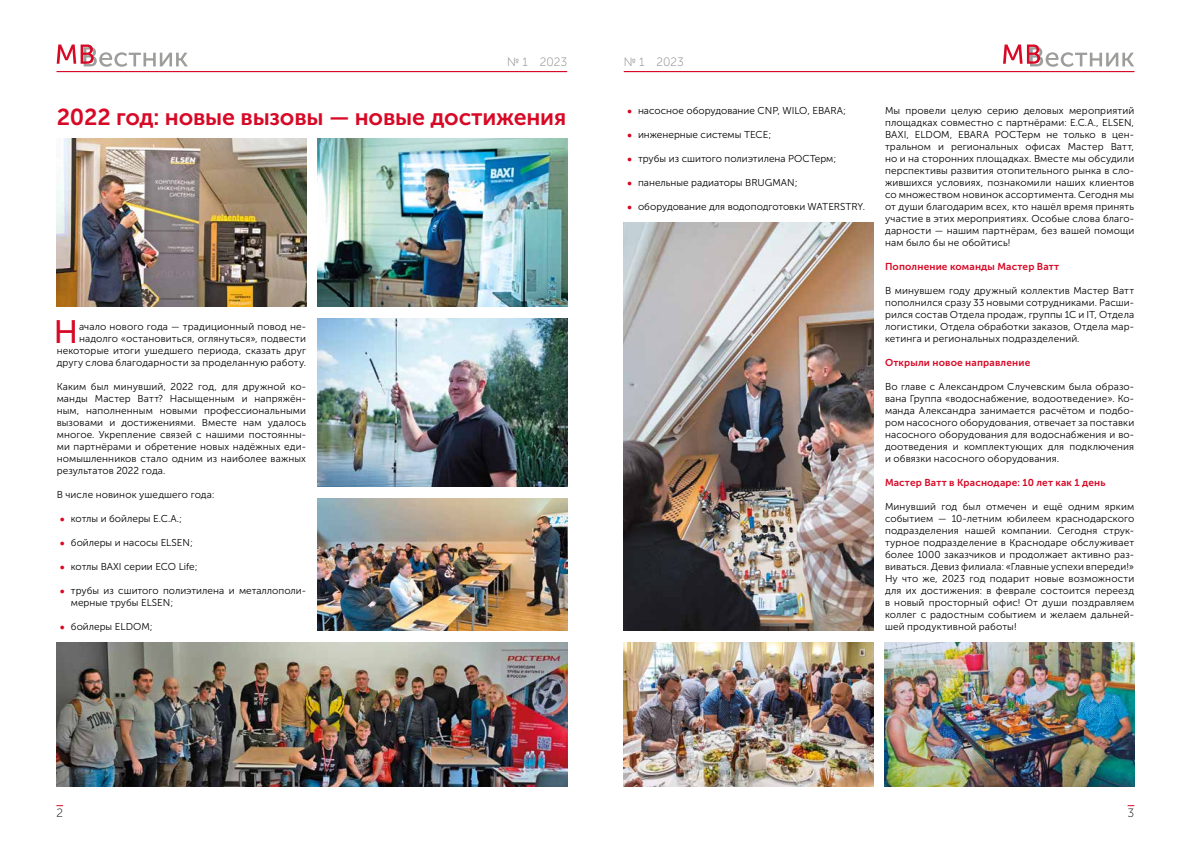
<style>
.page{position:relative;width:1191px;height:842px;background:#fff}
.page>*{position:absolute;margin:0;border:0;box-sizing:border-box;transform-origin:0 0}
.t1{font:32.4px "Museo Sans Cyrl 500";color:#d70926}
.t2{font:23px "Museo Sans Cyrl 700";letter-spacing:-.01em;color:#d70926}
.t3{font:12px "Museo Sans Cyrl 100";color:#82807f}
.t4{font:12px "Museo Sans Cyrl 100";color:#000}
.t5{font:10px/12px "Museo Sans Cyrl 300";letter-spacing:.01em;color:#000;text-align:justify}
.t6{font:10px "Museo Sans Cyrl 700";letter-spacing:.015em;color:#d70926}
.s1{font-family:"Museo Sans Cyrl 500";font-size:12px;color:#d70926}
</style>
<div class="page">
<img style="left:318px;top:138px;width:249px;height:168px">
<img style="left:624px;top:642px;width:249px;height:144px">
<img style="left:318px;top:498px;width:249px;height:132px">
<img style="left:57px;top:138px;width:249px;height:168px">
<img style="left:317px;top:318px;width:250px;height:168px">
<img style="left:57px;top:642px;width:510px;height:144px">
<img style="left:884px;top:642px;width:250px;height:144px">
<img style="left:624px;top:222px;width:249px;height:408px">
<svg style="left:57px;top:45px;width:130px;height:22px"></svg>
<svg style="left:1003px;top:45px;width:131px;height:22px"></svg>
<hr style="left:57px;top:71px;width:510px;height:1px;background:#d70926">
<hr style="left:624px;top:71px;width:510px;height:1px;background:#d70926">
<p class="t3" style="left:507px;top:55px;width:61px">№ 1 2023</p>
<p class="t3" style="left:624px;top:55px;width:61px">№ 1 2023</p>
<h2 class="t2" style="left:57px;top:105px;width:511px">2022 год: новые вызовы — новые достижения</h2>
<p class="t5" style="left:626px;top:105px;width:221px"><span class="s1">•</span> насосное оборудование CNP, WILO, EBARA;</p>
<p class="t5" style="left:626px;top:129px;width:146px"><span class="s1">•</span> инженерные системы ТЕСЕ;</p>
<p class="t5" style="left:626px;top:153px;width:211px"><span class="s1">•</span> трубы из сшитого полиэтилена РОСТерм;</p>
<p class="t5" style="left:626px;top:177px;width:172px"><span class="s1">•</span> панельные радиаторы BRUGMAN;</p>
<p class="t5" style="left:626px;top:201px;width:240px"><span class="s1">•</span> оборудование для водоподготовки WATERSTRY.</p>
<h1 class="t1" style="left:54px;top:314px;width:26px">Н</h1>
<p class="t5" style="left:57px;top:321px;width:251px;text-align:right">ачало нового года — традиционный повод не&shy;надолго «остановиться, оглянуться», подвести некоторые итоги ушедшего периода, сказать друг другу слова благодарности за проделанную работу.</p>
<p class="t5" style="left:57px;top:381px;width:251px">Каким был минувший, 2022 год, для дружной ко&shy;манды Мастер Ватт? Насыщенным и напряжён&shy;ным, наполненным новыми профессиональными вызовами и достижениями. Вместе нам удалось многое. Укрепление связей с нашими постоянны&shy;ми партнёрами и обретение новых надёжных еди&shy;номышленников стало одним из наиболее важных результатов 2022 года.</p>
<p class="t5" style="left:57px;top:489px;width:159px">В числе новинок ушедшего года:</p>
<p class="t5" style="left:60px;top:513px;width:124px"><span class="s1">•</span> котлы и бойлеры Е.С.А.;</p>
<p class="t5" style="left:60px;top:537px;width:135px"><span class="s1">•</span> бойлеры и насосы ELSEN;</p>
<p class="t5" style="left:60px;top:561px;width:140px"><span class="s1">•</span> котлы BAXI серии ECO Life;</p>
<p class="t5" style="left:71px;top:585px;width:237px;text-indent:-11px"><span class="s1">•</span> трубы из сшитого полиэтилена и металлополи&shy;мерные трубы ELSEN;</p>
<p class="t5" style="left:60px;top:621px;width:95px"><span class="s1">•</span> бойлеры ELDOM;</p>
<p class="t5" style="left:885px;top:105px;width:251px">Мы провели целую серию деловых мероприятий площадках совместно с партнёрами: Е.С.А., ELSEN, BAXI, ELDOM, EBARA РОСТерм не только в цен&shy;тральном и региональных офисах Мастер Ватт, но и на сторонних площадках. Вместе мы обсудили перспективы развития отопительного рынка в сло&shy;жившихся условиях, познакомили наших клиентов со множеством новинок ассортимента. Сегодня мы от души благодарим всех, кто нашёл время принять участие в этих мероприятиях. Особые слова благо&shy;дарности — нашим партнёрам, без вашей помощи нам было бы не обойтись!</p>
<p class="t6" style="left:885px;top:261px;width:176px">Пополнение команды Мастер Ватт</p>
<p class="t5" style="left:885px;top:285px;width:251px">В минувшем году дружный коллектив Мастер Ватт пополнился сразу 33 новыми сотрудниками. Расши&shy;рился состав Отдела продаж, группы 1С и IT, Отдела логистики, Отдела обработки заказов, Отдела мар&shy;кетинга и региональных подразделений.</p>
<p class="t6" style="left:885px;top:357px;width:147px">Открыли новое направление</p>
<p class="t5" style="left:885px;top:381px;width:251px">Во главе с Александром Случевским была образо&shy;вана Группа «водоснабжение, водоотведение». Ко&shy;манда Александра занимается расчётом и подбо&shy;ром насосного оборудования, отвечает за поставки насосного оборудования для водоснабжения и во&shy;доотведения и комплектующих для подключения и обвязки насосного оборудования.</p>
<p class="t6" style="left:885px;top:477px;width:222px">Мастер Ватт в Краснодаре: 10 лет как 1 день</p>
<p class="t5" style="left:885px;top:501px;width:251px">Минувший год был отмечен и ещё одним ярким событием — 10-летним юбилеем краснодарского подразделения нашей компании. Сегодня струк&shy;турное подразделение в Краснодаре обслуживает более 1000 заказчиков и продолжает активно раз&shy;виваться. Девиз филиала: «Главные успехи впереди!» Ну что же, 2023 год подарит новые возможности для их достижения: в феврале состоится переезд в новый просторный офис! От души поздравляем коллег с радостным событием и желаем дальней&shy;шей продуктивной работы!</p>
<p class="t4" style="left:56px;top:807px;width:8px">2</p>
<p class="t4" style="left:1127px;top:807px;width:8px">3</p>
</div>
